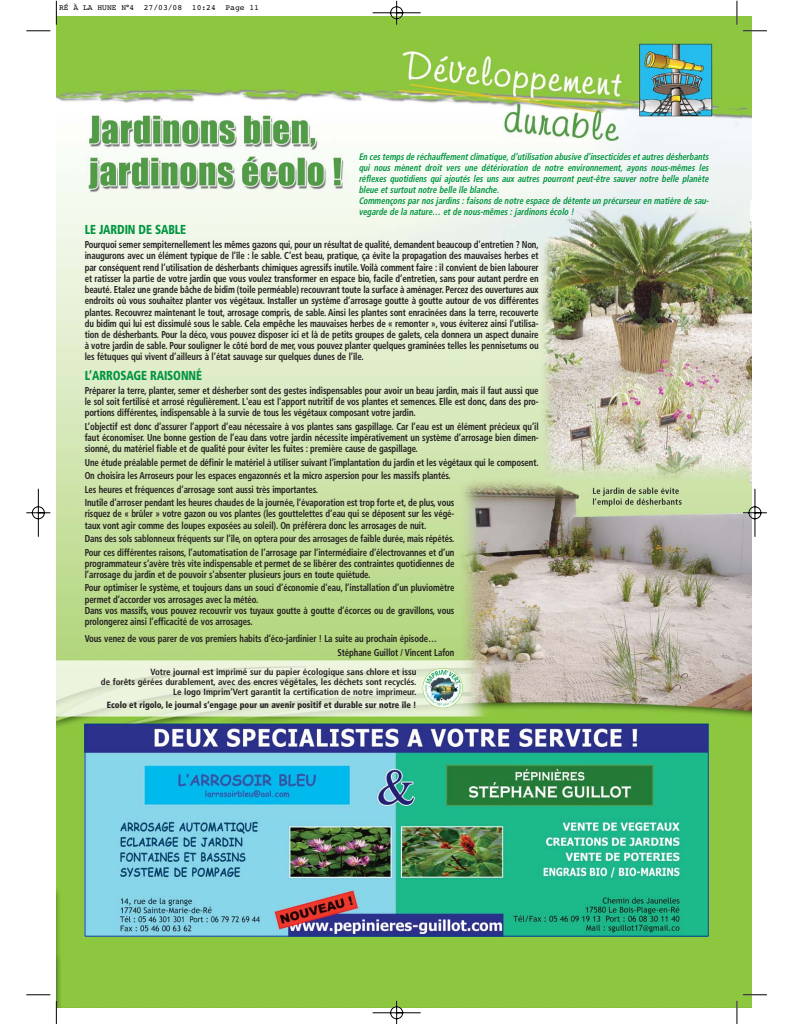
<style>
.page{position:relative;width:794px;height:1024px;background:#fff}
.page>*{position:absolute;margin:0;border:0;box-sizing:border-box;transform-origin:0 0}
.t1{font:900 condensed 13px "Frutiger";letter-spacing:-.01em;color:#01953f;scale:.88 1}
.t2{font:700 condensed 10px/11.2px "Frutiger";letter-spacing:-.01em;color:#231f20;scale:.88 1}
.t3{font:700 condensed 10px/13.5px "Frutiger";letter-spacing:-.01em;color:#231f20;scale:.87 1}
.t4{font:italic 700 condensed 9.5px/11px "Frutiger";color:#01953f;scale:.88 1}
.t5{font:700 condensed 9px/10px "Frutiger";color:#231f20;text-align:right}
.t6{font:900 condensed 9px "Frutiger";color:#231f20;scale:.93 1}
.t7{font:8px "Courier";color:#000}
</style>
<div class="page">
<img style="left:26px;top:1px;width:741px;height:1023px">
<p class="t7" style="left:59px;top:5px;width:202px">RÉ À LA HUNE N°4 27/03/08 10:24 Page 11</p>
<p class="t4" style="left:359px;top:152px;width:401px">En ces temps de réchauffementclimatique,d’utilisation abusive d’insecticides etautres désherbants qui nous mènent droit vers une détérioration de notre environnement, ayons nous-mêmes les réflexes quotidiens qui ajoutés les uns aux autres pourront peut-être sauver notre belle planète bleue et surtout notre belle île blanche.<br>Commençons par nos jardins : faisons de notre espace de détente un précurseur en matière de sau&shy;vegarde de la nature… et de nous-mêmes : jardinons écolo !</p>
<h1 class="t1" style="left:85px;top:224px;width:117px">LE JARDIN DE SABLE</h1>
<p class="t2" style="left:85px;top:240px;width:517px;text-align:justify">Pourquoi semer sempiternellement les mêmes gazons qui, pour un résultat de qualité, demandent beaucoup d’entretien ? Non, inaugurons avec un élément typique de l’île : le sable. C’est beau, pratique, ça évite la propagation des mauvaises herbes et par conséquent rend l’utilisation de désherbants chimiques agressifs inutile. Voilà comment faire : il convient de bien labourer et ratisser la partie de votre jardin que vous voulez transformer en espace bio, facile d’entretien, sans pour autant perdre en beauté. Etalez une grande bâche de bidim (toile perméable) recouvrant toute la surface à aménager. Percez des ouvertures aux endroits où vous souhaitez planter vos végétaux. Installer un système d’arrosage goutte à goutte autour de vos différentes plantes. Recouvrez maintenant le tout, arrosage compris, de sable. Ainsi les plantes sont enracinées dans la terre, recouverte du bidim qui lui est dissimulé sous le sable. Cela empêche les mauvaises herbes de « remonter », vous éviterez ainsi l’utilisa&shy;tion de désherbants. Pour la déco, vous pouvez disposer ici et là de petits groupes de galets, cela donnera un aspect dunaire à votre jardin de sable. Pour souligner le côté bord de mer, vous pouvez planter quelques graminées telles les pennisetums ou les fétuques qui vivent d’ailleurs à l’état sauvage sur quelques dunes de l’île.</p>
<h1 class="t1" style="left:85px;top:370px;width:135px">L’ARROSAGE RAISONNÉ</h1>
<p class="t2" style="left:85px;top:386px;width:517px;text-align:justify">Préparer la terre, planter, semer et désherber sont des gestes indispensables pour avoir un beau jardin, mais il faut aussi que le sol soit fertilisé et arrosé régulièrement. L'eau est l'apport nutritif de vos plantes et semences. Elle est donc, dans des pro&shy;portions différentes, indispensable à la survie de tous les végétaux composant votre jardin.</p>
<p class="t2" style="left:85px;top:422px;width:517px;text-align:justify">L’objectif est donc d’assurer l’apport d’eau nécessaire à vos plantes sans gaspillage. Car l’eau est un élément précieux qu’il faut économiser. Une bonne gestion de l’eau dans votre jardin nécessite impérativement un système d’arrosage bien dimen&shy;sionné, du matériel fiable et de qualité pour éviter les fuites : première cause de gaspillage.</p>
<p class="t2" style="left:85px;top:456px;width:517px;line-height:13.5px">Une étude préalable permet de définir le matériel à utiliser suivant l’implantation du jardin et les végétaux qui le composent.<br>On choisira les Arroseurs pour les espaces engazonnés et la micro aspersion pour les massifs plantés.<br>Les heures et fréquences d’arrosage sont aussi très importantes.<br>Inutile d’arroser pendant les heures chaudes de la journée, l‘évaporation est trop forte et, de plus, vous</p>
<p class="t2" style="left:85px;top:509px;width:421px">risquez de « brûler » votre gazon ou vos plantes (les gouttelettes d’eau qui se déposent sur les végé&shy;taux vont agir comme des loupes exposées au soleil). On préférera donc les arrosages de nuit.</p>
<p class="t3" style="left:85px;top:533px;width:426px">Dans des sols sablonneux fréquents sur l’île, on optera pour des arrosages de faible durée, mais répétés.<br>Pour ces différentes raisons, l’automatisation de l’arrosage par l’intermédiaire d’électrovannes et d’un</p>
<p class="t2" style="left:85px;top:558px;width:421px">programmateur s’avère très vite indispensable et permet de se libérer des contraintes quotidiennes de l’arrosage du jardin et de pouvoir s'absenter plusieurs jours en toute quiétude.</p>
<p class="t2" style="left:85px;top:583px;width:421px">Pour optimiser le système, et toujours dans un souci d’économie d’eau, l’installation d’un pluviomètre permet d’accorder vos arrosages avec la météo.<br>Dans vos massifs, vous pouvez recouvrir vos tuyaux goutte à goutte d’écorces ou de gravillons, vous prolongerez ainsi l’efficacité de vos arrosages.</p>
<p class="t2" style="left:337px;top:632px;width:134px;line-height:14px;text-indent:-253px">Vous venez de vous parer de vos premiers habits d’éco-jardinier ! La suite au prochain épisode…<br>Stéphane Guillot / Vincent Lafon</p>
<p class="t5" style="left:101px;top:668px;width:317px">Votre journal est imprimé sur du papier écologique sans chlore et issu<br>de forêts gérées durablement, avec des encres végétales, les déchets sont recyclés.<br>Le logo Imprim’Vert garantit la certification de notre imprimeur.</p>
<p class="t6" style="left:107px;top:701px;width:334px">Ecolo et rigolo, le journal s’engage pour un avenir positif et durable sur notre île !</p>
</div>
